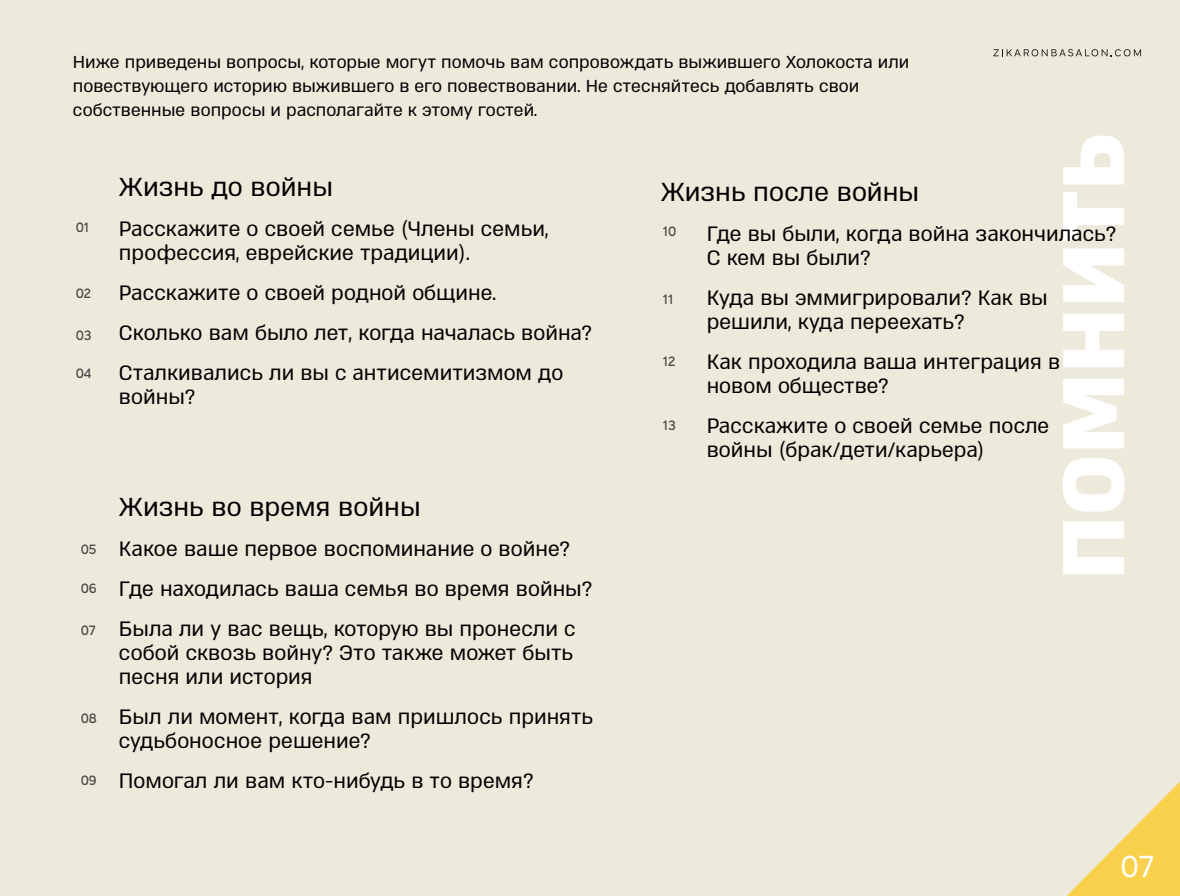
<style>
.page{position:relative;width:1180px;height:896px;background:#fff}
.page>*{position:absolute;margin:0;border:0;box-sizing:border-box;transform-origin:0 0}
.t1{font:100.6px "Almoni M Lv 5 AAA U Bold";color:#fff}
.t2{font:36px "RAG Sans 1.3 Light";color:#fff}
.t3{font:30px "Almoni M Lv 5 AAA";color:#000}
.t4{font:24px/24px "Almoni M Lv 5 AAA";color:#000}
.t5{font:20px/24px "Almoni M Lv 5 AAA";color:#000}
.t6{font:16px "RAG Sans 1.3 Regular";color:#000}
</style>
<div class="page">
<div style="left:0;top:0;width:1179px;height:896px;background:#ede9db"></div>
<svg style="left:993px;top:49px;width:147px;height:7px"></svg>
<svg style="left:1066px;top:782px;width:113px;height:114px"></svg>
<p class="t5" style="left:73px;top:49px;width:837px">Ниже приведены вопросы, которые могут помочь вам сопровождать выжившего Холокоста или повествующего историю выжившего в его повествовании. Не стесняйтесь добавлять свои собственные вопросы и располагайте к этому гостей.</p>
<p class="t6" style="left:76px;top:222px;width:15px">01</p>
<p class="t6" style="left:76px;top:288px;width:17px">02</p>
<p class="t6" style="left:76px;top:330px;width:17px">03</p>
<p class="t6" style="left:76px;top:368px;width:17px">04</p>
<p class="t3" style="left:119px;top:169px;width:215px">Жизнь до войны</p>
<p class="t4" style="left:119px;top:216px;width:431px">Расскажите о своей семье (Члены семьи, профессия, еврейские традиции).</p>
<p class="t4" style="left:119px;top:272px;width:474px;line-height:40px">Расскажите о своей родной общине.<br>Сколько вам было лет, когда началась война?<br>Сталкивались ли вы с антисемитизмом до</p>
<p class="t4" style="left:119px;top:384px;width:78px">войны?</p>
<p class="t6" style="left:81px;top:544px;width:17px">05</p>
<p class="t6" style="left:81px;top:582px;width:18px">06</p>
<p class="t6" style="left:81px;top:624px;width:17px">07</p>
<p class="t6" style="left:81px;top:712px;width:18px">08</p>
<p class="t6" style="left:81px;top:774px;width:18px">09</p>
<p class="t3" style="left:119px;top:489px;width:303px">Жизнь во время войны</p>
<p class="t4" style="left:119px;top:528px;width:475px;line-height:40px">Какое ваше первое воспоминание о войне?<br>Где находилась ваша семья во время войны?<br>Была ли у вас вещь, которую вы пронесли с</p>
<p class="t4" style="left:119px;top:640px;width:456px">собой сквозь войну? Это также может быть песня или история</p>
<p class="t4" style="left:119px;top:704px;width:475px">Был ли момент, когда вам пришлось принять судьбоносное решение?</p>
<p class="t4" style="left:119px;top:768px;width:416px">Помогал ли вам кто-нибудь в то время?</p>
<h1 class="t1" style="left:1023px;top:580px;width:449px;rotate:-90deg">ПОМНИТЬ</h1>
<p class="t3" style="left:660px;top:173px;width:260px">Жизнь после войны</p>
<p class="t4" style="left:706px;top:221px;width:411px">Где вы были, когда война закончилась?<br>С кем вы были?</p>
<p class="t4" style="left:706px;top:285px;width:342px">Куда вы эммигрировали? Как вы решили, куда переехать?</p>
<p class="t4" style="left:706px;top:349px;width:355px">Как проходила ваша интеграция в новом обществе?</p>
<p class="t4" style="left:706px;top:413px;width:344px">Расскажите о своей семье после войны (брак/дети/карьера)</p>
<p class="t6" style="left:662px;top:225px;width:15px">10</p>
<p class="t6" style="left:662px;top:293px;width:12px">11</p>
<p class="t6" style="left:662px;top:355px;width:14px">12</p>
<p class="t6" style="left:662px;top:419px;width:15px">13</p>
<h2 class="t2" style="left:1120px;top:854px;width:35px">07</h2>
</div>
